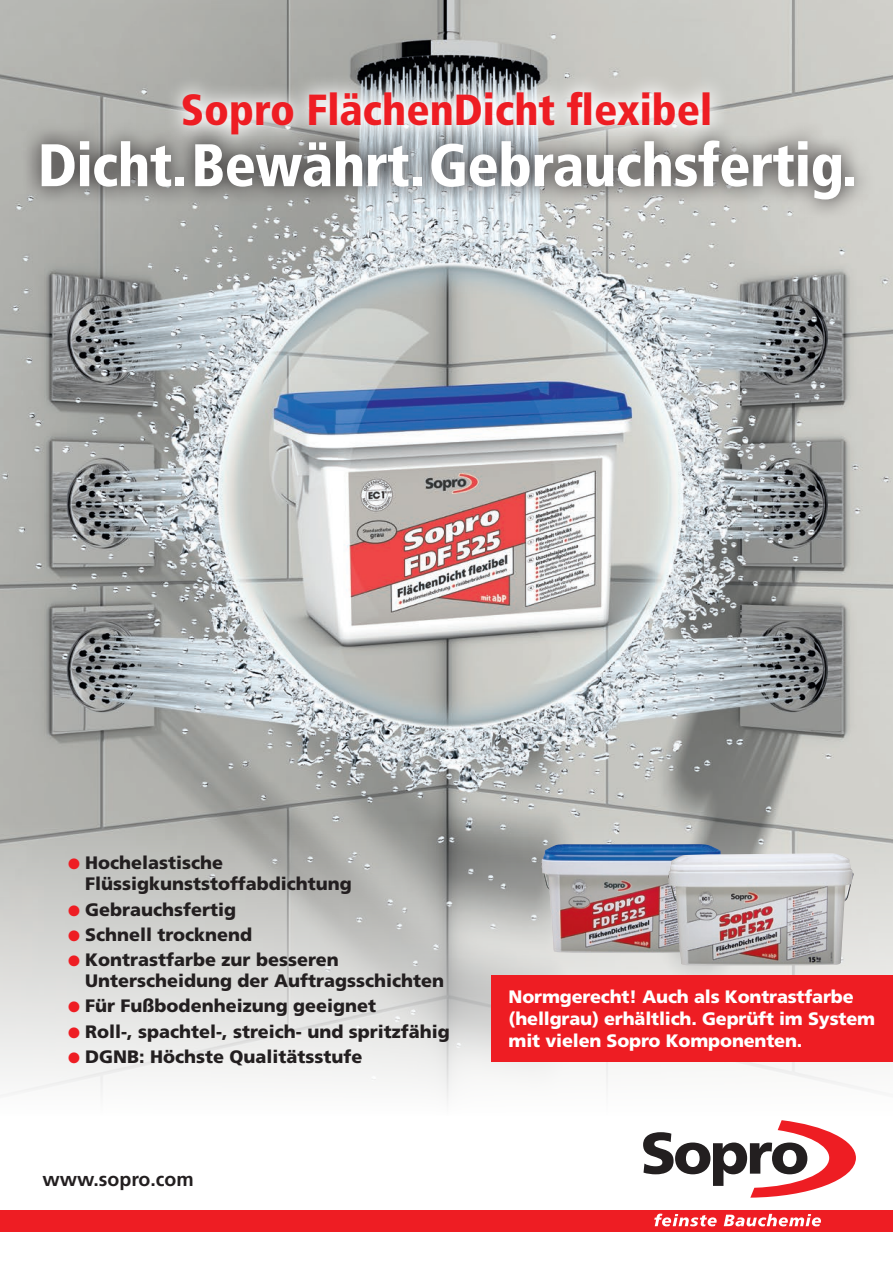
<style>
.page{position:relative;width:893px;height:1263px;background:#fff}
.page>*{position:absolute;margin:0;border:0;box-sizing:border-box;transform-origin:0 0}
.t1{font:900 condensed 60px "Frutiger LT";letter-spacing:-.01em;color:#fff}
.t2{font:900 condensed 43.5px "Frutiger LT";color:#ee1d23}
.t3{font:700 19.5px "Frutiger LT";color:#231f20}
._12_Bullpoints{font:900 18px/21px "Frutiger LT";color:#231f20}
.t4{font:900 18px/21.6px "Frutiger LT";letter-spacing:-.01em;color:#fff}
.s1{color:#ee1d23}
</style>
<div class="page">
<img style="left:0;top:0;width:893px;height:822px">
<svg style="left:0;top:822px;width:893px;height:281px"></svg>
<div style="left:0;top:1210px;width:893px;height:21px;background:#ee1d23"></div>
<svg style="left:654px;top:1213px;width:63px;height:13px"></svg>
<svg style="left:724px;top:1214px;width:97px;height:12px"></svg>
<svg style="left:643px;top:1120px;width:213px;height:78px"></svg>
<svg style="left:164px;top:73px;width:566px;height:49px"></svg>
<img style="left:541px;top:844px;width:183px;height:109px">
<img style="left:667px;top:853px;width:187px;height:112px">
<svg style="left:22px;top:122px;width:851px;height:96px;background:#a0a1a0"></svg>
<div style="left:492px;top:975px;width:401px;height:87px;background:#ee1d23"></div>
<p class="t2" style="left:181px;top:84px;width:533px">Sopro FlächenDicht flexibel</p>
<p class="t1" style="left:38px;top:129px;width:821px">Dicht.Bewährt.Gebrauchsfertig.</p>
<p class="_12_Bullpoints" style="left:85px;top:852px;width:268px;text-indent:-17px"><span class="s1">●</span> Hochelastische<br>Flüssigkunststoffabdichtung</p>
<p class="_12_Bullpoints" style="left:68px;top:899px;width:170px"><span class="s1">●</span> Gebrauchsfertig</p>
<p class="_12_Bullpoints" style="left:68px;top:924px;width:186px"><span class="s1">●</span> Schnell trocknend</p>
<p class="_12_Bullpoints" style="left:85px;top:949px;width:361px;text-indent:-17px"><span class="s1">●</span> Kontrastfarbe zur besseren<br>Unterscheidung der Auftragsschichten</p>
<p class="_12_Bullpoints" style="left:68px;top:996px;width:310px"><span class="s1">●</span> Für Fußbodenheizung geeignet</p>
<p class="_12_Bullpoints" style="left:68px;top:1021px;width:383px"><span class="s1">●</span> Roll-, spachtel-, streich- und spritzfähig</p>
<p class="_12_Bullpoints" style="left:68px;top:1046px;width:296px"><span class="s1">●</span> DGNB: Höchste Qualitätsstufe</p>
<p class="t3" style="left:43px;top:1168px;width:153px">www.sopro.com</p>
<p class="t4" style="left:509px;top:986px;width:368px">Normgerecht! Auch als Kontrastfarbe (hellgrau) erhältlich. Geprüft im System mit vielen Sopro Komponenten.</p>
</div>
